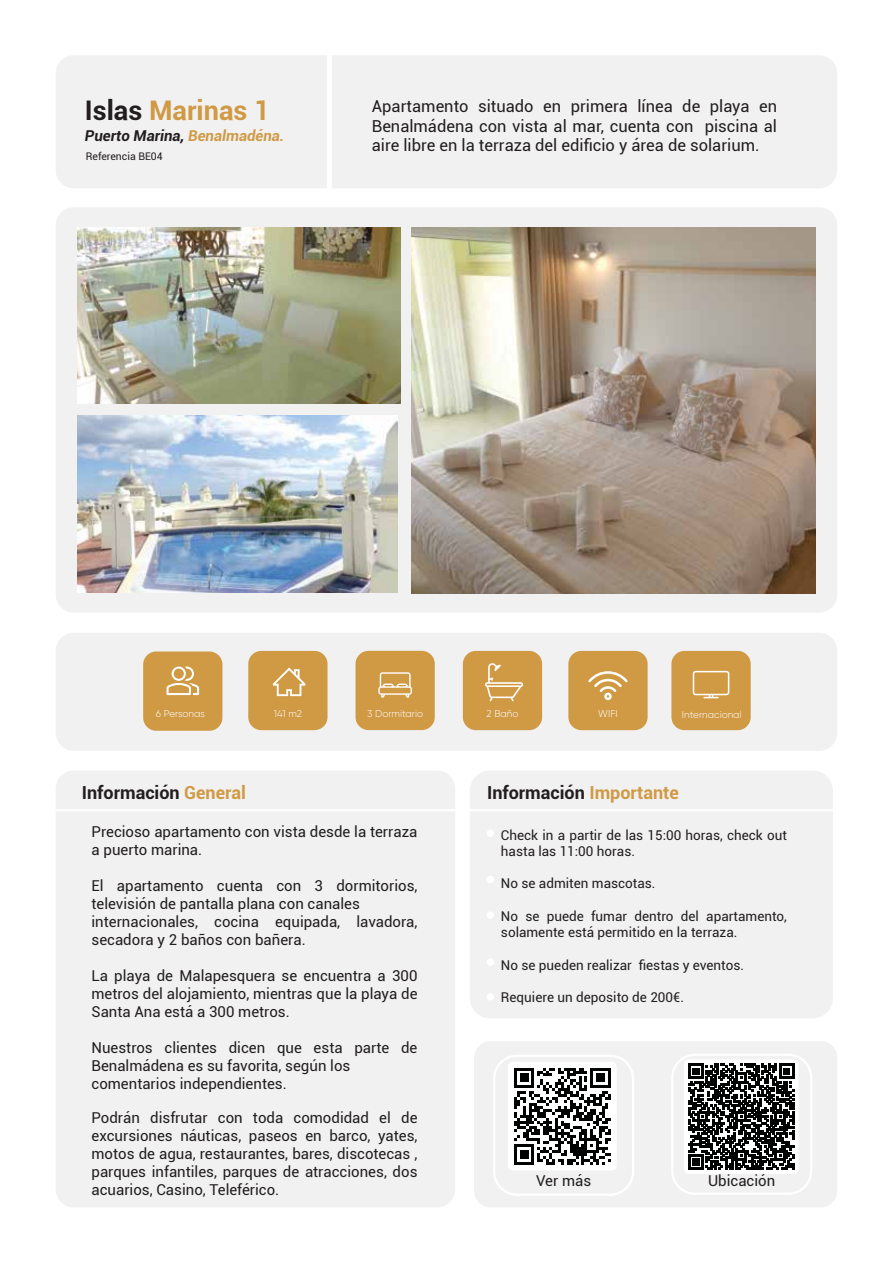
<style>
.page{position:relative;width:893px;height:1263px;background:#fff}
.page>*{position:absolute;margin:0;border:0;box-sizing:border-box;transform-origin:0 0}
.t1{font:700 27px "Roboto";color:#d09a45}
.t2{font:700 18px "Roboto";color:#221e1f}
.t3{font:16.5px/19.8px "Roboto";color:#221e1f;text-align:justify}
.t4{font:15px/18px "Roboto";color:#221e1f}
.t5{font:italic 700 15px "Roboto";color:#221e1f}
.t6{font:13.5px/16.2px "Roboto";color:#221e1f}
.t7{font:10.5px "Roboto";color:#221e1f}
.t8{font:300 9.9px "Gilroy";color:#fff}
.s1{color:#221e1f}
.s2{color:#d09a45}
</style>
<div class="page">
<div style="left:56px;top:207px;width:781px;height:406px;background:#f1f1f2;border-radius:18px"></div>
<img style="left:78px;top:228px;width:322px;height:176px">
<img style="left:78px;top:416px;width:320px;height:176px">
<img style="left:412px;top:228px;width:403px;height:365px">
<div style="left:474px;top:1041px;width:363px;height:166px;background:#f1f1f2;border-radius:17px"></div>
<div style="left:56px;top:770px;width:399px;height:437px;background:#f1f1f2;border-radius:18px"></div>
<div style="left:56px;top:633px;width:781px;height:118px;background:#f1f1f2;border-radius:18px"></div>
<div style="left:248px;top:651px;width:80px;height:79px;background:#d09a45;border-radius:13px"></div>
<div style="left:463px;top:651px;width:79px;height:79px;background:#d09a45;border-radius:13px"></div>
<div style="left:568px;top:651px;width:80px;height:79px;background:#d09a45;border-radius:13px"></div>
<div style="left:671px;top:651px;width:80px;height:79px;background:#d09a45;border-radius:13px"></div>
<div style="left:143px;top:651px;width:79px;height:80px;background:#d09a45;border-radius:13px"></div>
<div style="left:355px;top:651px;width:80px;height:79px;background:#d09a45;border-radius:13px"></div>
<div style="left:493px;top:1054px;width:141px;height:142px;border:2px solid #fff;border-radius:23px"></div>
<svg style="left:167px;top:666px;width:32px;height:29px"></svg>
<svg style="left:273px;top:667px;width:32px;height:29px"></svg>
<svg style="left:378px;top:672px;width:34px;height:25px"></svg>
<svg style="left:485px;top:663px;width:38px;height:38px"></svg>
<svg style="left:588px;top:671px;width:40px;height:29px"></svg>
<svg style="left:693px;top:671px;width:36px;height:27px"></svg>
<div style="left:470px;top:770px;width:363px;height:248px;background:#f1f1f2;border-radius:20px"></div>
<hr style="left:41px;top:809px;width:817px;height:2px;background:#fff">
<div style="left:671px;top:1054px;width:141px;height:141px;border:2px solid #fff;border-radius:23px"></div>
<div style="left:487px;top:830px;width:7px;height:7px;background:#fff;border-radius:50%"></div>
<div style="left:487px;top:876px;width:7px;height:7px;background:#fff;border-radius:50%"></div>
<div style="left:487px;top:911px;width:7px;height:8px;background:#fff;border-radius:50%"></div>
<div style="left:487px;top:958px;width:7px;height:8px;background:#fff;border-radius:50%"></div>
<div style="left:487px;top:993px;width:7px;height:7px;background:#fff;border-radius:50%"></div>
<div style="left:56px;top:55px;width:781px;height:133px;background:#f1f1f2;border-radius:18px"></div>
<hr style="left:328px;top:55px;width:4px;height:133px;background:#fff">
<div style="left:508px;top:1062px;width:109px;height:108px;background:#fff;border-radius:5px"></div>
<svg style="left:514px;top:1068px;width:97px;height:96px"></svg>
<div style="left:684px;top:1059px;width:114px;height:115px;background:#fff;border-radius:5px"></div>
<svg style="left:688px;top:1064px;width:106px;height:105px"></svg>
<h1 class="t1" style="left:85px;top:91px;width:186px"><span class="s1">Islas</span> Marinas 1</h1>
<p class="t7" style="left:86px;top:148px;width:78px">Referencia BE04</p>
<p class="t5" style="left:85px;top:125px;width:201px">Puerto Marina, <span class="s2">Benalmadéna.</span></p>
<p class="t3" style="left:372px;top:95px;width:407px">Apartamento situado en primera línea de playa en Benalmádena con vista al mar, cuenta con piscina al aire libre en la terraza del edificio y área de solarium.</p>
<p class="t8" style="left:274px;top:707px;width:30px">141 m2</p>
<p class="t8" style="left:486px;top:707px;width:34px">2 Baño</p>
<p class="t8" style="left:598px;top:707px;width:21px">WIFI</p>
<p class="t8" style="left:156px;top:707px;width:51px">6 Personas</p>
<p class="t8" style="left:367px;top:707px;width:57px">3 Dormitario</p>
<p class="t8" style="left:682px;top:709px;width:61px">Internacional</p>
<p class="t2" style="left:82px;top:780px;width:166px">Información <span class="s2">General</span></p>
<p class="t4" style="left:92px;top:822px;width:328px">Precioso apartamento con vista desde la terraza a puerto marina.</p>
<p class="t4" style="left:92px;top:876px;width:327px">El apartamento cuenta con 3 dormitorios, televisión de pantalla plana con canales internacionales, cocina equipada, lavadora, secadora y 2 baños con bañera.</p>
<p class="t4" style="left:92px;top:966px;width:328px;text-align:justify">La playa de Malapesquera se encuentra a 300 metros del alojamiento, mientras que la playa de Santa Ana está a 300 metros.</p>
<p class="t4" style="left:92px;top:1038px;width:327px">Nuestros clientes dicen que esta parte de<br>Benalmádena es su favorita, según los comentarios independientes.</p>
<p class="t4" style="left:92px;top:1108px;width:327px;text-align:justify">Podrán disfrutar con toda comodidad el de excursiones náuticas, paseos en barco, yates, motos de agua, restaurantes, bares, discotecas , parques infantiles, parques de atracciones, dos acuarios, Casino, Teleférico.</p>
<p class="t2" style="left:487px;top:780px;width:193px">Información <span class="s2">Importante</span></p>
<p class="t6" style="left:501px;top:826px;width:287px">Check in a partir de las 15:00 horas, check out hasta las 11:00 horas.</p>
<p class="t6" style="left:501px;top:875px;width:156px">No se admiten mascotas.</p>
<p class="t6" style="left:501px;top:907px;width:287px">No se puede fumar dentro del apartamento, solamente está permitido en la terraza.</p>
<p class="t6" style="left:501px;top:956px;width:245px">No se pueden realizar fiestas y eventos.</p>
<p class="t6" style="left:501px;top:988px;width:184px">Requiere un deposito de 200€.</p>
<p class="t4" style="left:536px;top:1171px;width:57px">Ver más</p>
<p class="t4" style="left:708px;top:1171px;width:69px">Ubicación</p>
</div>
